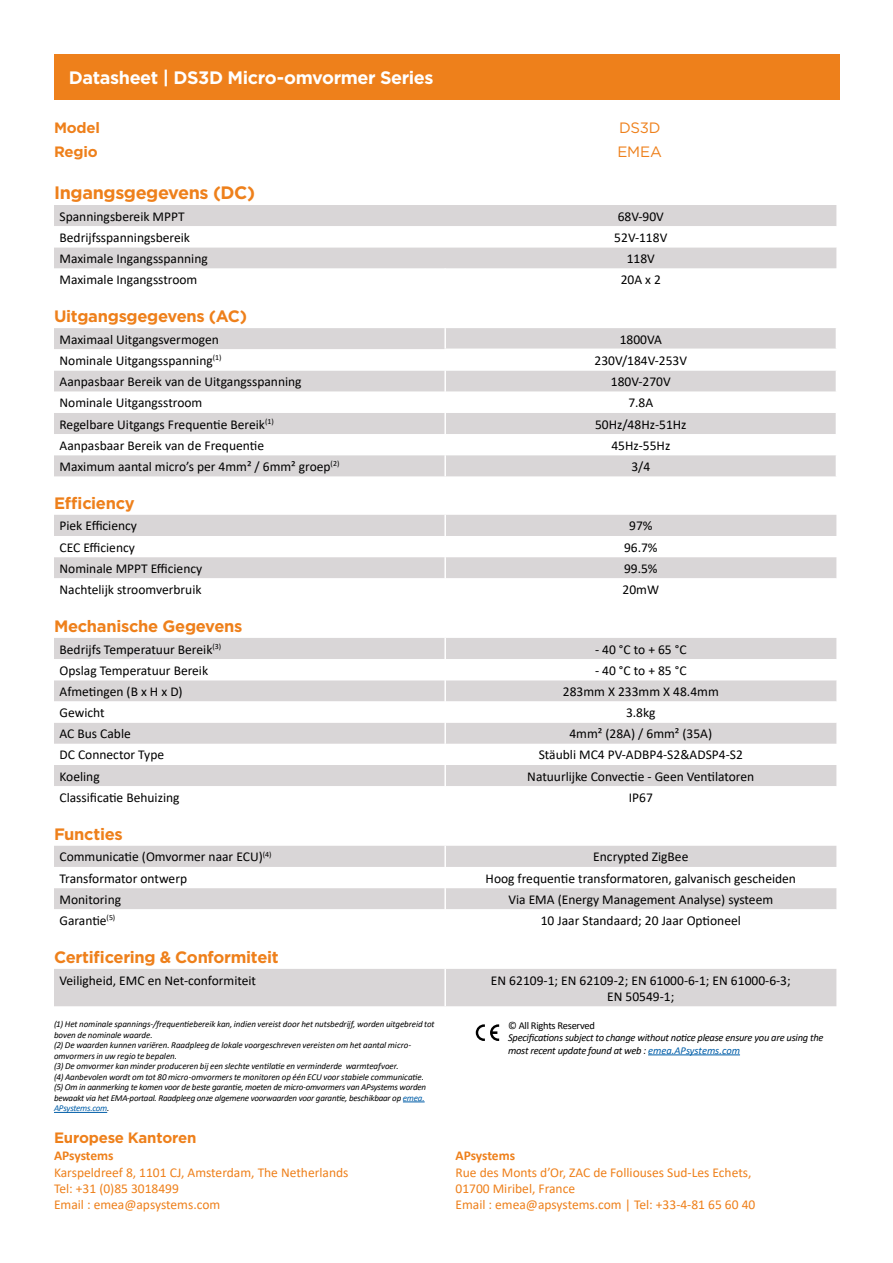
<style>
.page{position:relative;width:893px;height:1263px;background:#fff}
.page>*{position:absolute;margin:0;border:0;box-sizing:border-box;transform-origin:0 0}
.t1{font:700 18px "Gotham";letter-spacing:-.025em;color:#fff}
.t2{font:700 18px "Gotham";letter-spacing:-.02em;color:#ee801b}
.t3{font:700 16.5px "Gotham";letter-spacing:-.02em;color:#ee801b}
.t4{font:700 15px "Gotham";letter-spacing:-.015em;color:#ee801b}
.t5{font:15px "Gotham";letter-spacing:-.01em;color:#ee801b}
.t6{font:13.5px/16.2px "Calibri";color:#000;text-align:center}
.t7{font:13.5px/16.2px "Calibri";color:#ee801b}
.t8{font:700 13.5px "Calibri";letter-spacing:-.01em;color:#ee801b}
.t9{font:italic 10.5px/12.6px "Calibri";letter-spacing:-.025em;color:#000}
.t10{font:10.5px "Calibri";letter-spacing:-.025em;color:#000}
.t11{font:italic 9px/10.5px "Calibri";letter-spacing:-.01em;color:#000}
.s1{color:#005ea8}
</style>
<div class="page">
<div style="left:54px;top:54px;width:785px;height:46px;background:#ee801b"></div>
<div style="left:54px;top:205px;width:782px;height:21px;background:#d9d6d7"></div>
<svg style="left:54px;top:247px;width:782px;height:22px;background:#dbd8d9"></svg>
<div style="left:54px;top:328px;width:782px;height:148px;background:#d9d6d7"></div>
<svg style="left:54px;top:349px;width:782px;height:106px"></svg>
<hr style="left:444px;top:349px;width:393px;height:1px;background:#fff">
<hr style="left:444px;top:328px;width:2px;height:21px;background:#fff">
<hr style="left:444px;top:370px;width:2px;height:22px;background:#fff">
<hr style="left:444px;top:392px;width:2px;height:21px;background:#fff">
<hr style="left:444px;top:413px;width:2px;height:21px;background:#fff">
<hr style="left:444px;top:455px;width:2px;height:21px;background:#fff">
<div style="left:54px;top:638px;width:782px;height:21px;background:#d9d6d7"></div>
<svg style="left:54px;top:680px;width:782px;height:106px;fill:#d9d6d7"></svg>
<hr style="left:444px;top:638px;width:2px;height:21px;background:#fff">
<hr style="left:444px;top:680px;width:2px;height:21px;background:#fff">
<hr style="left:444px;top:701px;width:2px;height:22px;background:#fff">
<hr style="left:444px;top:723px;width:2px;height:21px;background:#fff">
<hr style="left:444px;top:744px;width:2px;height:21px;background:#fff">
<hr style="left:444px;top:765px;width:2px;height:21px;background:#fff">
<div style="left:54px;top:515px;width:782px;height:21px;background:#d9d6d7"></div>
<div style="left:54px;top:557px;width:782px;height:21px;background:#d9d6d7"></div>
<hr style="left:444px;top:515px;width:2px;height:21px;background:#fff">
<hr style="left:444px;top:557px;width:2px;height:21px;background:#fff">
<div style="left:54px;top:846px;width:782px;height:21px;background:#d9d6d7"></div>
<div style="left:54px;top:888px;width:782px;height:21px;background:#d9d6d7"></div>
<hr style="left:444px;top:846px;width:2px;height:21px;background:#fff">
<hr style="left:444px;top:888px;width:2px;height:21px;background:#fff">
<div style="left:54px;top:969px;width:782px;height:37px;background:#d9d6d7"></div>
<hr style="left:444px;top:969px;width:2px;height:37px;background:#fff">
<svg style="left:403px;top:1101px;width:22px;height:1px"></svg>
<hr style="left:54px;top:1112px;width:53px;height:1px;background:#005ea8">
<svg style="left:476px;top:1024px;width:23px;height:17px"></svg>
<hr style="left:648px;top:1054px;width:92px;height:1px;background:#005ea8">
<h1 class="t1" style="left:69px;top:66px;width:366px">Datasheet | DS3D Micro-omvormer Series</h1>
<p class="t4" style="left:54px;top:118px;width:48px">Model</p>
<p class="t5" style="left:619px;top:118px;width:43px">DS3D</p>
<p class="t4" style="left:54px;top:142px;width:45px">Regio</p>
<p class="t5" style="left:617px;top:142px;width:46px">EMEA</p>
<h1 class="t2" style="left:54px;top:181px;width:203px">Ingangsgegevens (DC)</h1>
<p class="t6" style="left:60px;top:208px;width:127px">Spanningsbereik MPPT</p>
<p class="t6" style="left:618px;top:208px;width:48px">68V-90V</p>
<p class="t6" style="left:60px;top:229px;width:132px">Bedrijfsspanningsbereik</p>
<p class="t6" style="left:614px;top:229px;width:54px">52V-118V</p>
<p class="t6" style="left:60px;top:250px;width:150px">Maximale Ingangsspanning</p>
<p class="t6" style="left:627px;top:250px;width:30px">118V</p>
<p class="t6" style="left:60px;top:271px;width:139px">Maximale Ingangsstroom</p>
<p class="t6" style="left:621px;top:271px;width:42px">20A x 2</p>
<p class="t3" style="left:54px;top:305px;width:195px">Uitgangsgegevens (AC)</p>
<p class="t6" style="left:60px;top:331px;width:161px">Maximaal Uitgangsvermogen</p>
<p class="t6" style="left:620px;top:331px;width:44px">1800VA</p>
<p class="t6" style="left:60px;top:352px;width:164px">Nominale Uitgangsspanning<sup>(1)</sup></p>
<p class="t6" style="left:595px;top:352px;width:94px">230V/184V-253V</p>
<p class="t6" style="left:60px;top:373px;width:244px">Aanpasbaar Bereik van de Uitgangsspanning</p>
<p class="t6" style="left:611px;top:373px;width:61px">180V-270V</p>
<p class="t6" style="left:60px;top:394px;width:144px">Nominale Uitgangsstroom</p>
<p class="t6" style="left:628px;top:394px;width:26px">7.8A</p>
<p class="t6" style="left:60px;top:416px;width:216px">Regelbare Uitgangs Frequentie Bereik<sup>(1)</sup></p>
<p class="t6" style="left:595px;top:416px;width:93px">50Hz/48Hz-51Hz</p>
<p class="t6" style="left:60px;top:437px;width:206px">Aanpasbaar Bereik van de Frequentie</p>
<p class="t6" style="left:611px;top:437px;width:60px">45Hz-55Hz</p>
<p class="t6" style="left:60px;top:458px;width:281px">Maximum aantal micro’s per 4mm² / 6mm² groep<sup>(2)</sup></p>
<p class="t6" style="left:631px;top:458px;width:20px">3/4</p>
<p class="t3" style="left:54px;top:492px;width:82px">Efficiency</p>
<p class="t6" style="left:60px;top:517px;width:79px">Piek Efficiency</p>
<p class="t6" style="left:629px;top:517px;width:25px">97%</p>
<p class="t6" style="left:60px;top:539px;width:77px">CEC Efficiency</p>
<p class="t6" style="left:624px;top:539px;width:35px">96.7%</p>
<p class="t6" style="left:60px;top:560px;width:144px">Nominale MPPT Efficiency</p>
<p class="t6" style="left:624px;top:560px;width:35px">99.5%</p>
<p class="t6" style="left:60px;top:581px;width:144px">Nachtelijk stroomverbruik</p>
<p class="t6" style="left:623px;top:581px;width:38px">20mW</p>
<p class="t3" style="left:54px;top:615px;width:190px">Mechanische Gegevens</p>
<p class="t6" style="left:60px;top:641px;width:163px">Bedrijfs Temperatuur Bereik<sup>(3)</sup></p>
<p class="t6" style="left:595px;top:641px;width:93px">- 40 °C to + 65 °C</p>
<p class="t6" style="left:60px;top:662px;width:150px">Opslag Temperatuur Bereik</p>
<p class="t6" style="left:595px;top:662px;width:93px">- 40 °C to + 85 °C</p>
<p class="t6" style="left:60px;top:683px;width:125px">Afmetingen (B x H x D)</p>
<p class="t6" style="left:563px;top:683px;width:157px">283mm X 233mm X 48.4mm</p>
<p class="t6" style="left:60px;top:704px;width:47px">Gewicht</p>
<p class="t6" style="left:626px;top:704px;width:31px">3.8kg</p>
<p class="t6" style="left:60px;top:725px;width:73px">AC Bus Cable</p>
<p class="t6" style="left:569px;top:725px;width:144px">4mm² (28A) / 6mm² (35A)</p>
<p class="t6" style="left:60px;top:746px;width:106px">DC Connector Type</p>
<p class="t6" style="left:539px;top:746px;width:206px">Stäubli MC4 PV-ADBP4-S2&amp;ADSP4-S2</p>
<p class="t6" style="left:60px;top:768px;width:42px">Koeling</p>
<p class="t6" style="left:527px;top:768px;width:228px">Natuurlijke Convectie - Geen Ventilatoren</p>
<p class="t6" style="left:60px;top:789px;width:122px">Classificatie Behuizing</p>
<p class="t6" style="left:629px;top:789px;width:26px">IP67</p>
<p class="t3" style="left:54px;top:823px;width:70px">Functies</p>
<p class="t6" style="left:60px;top:848px;width:213px">Communicatie (Omvormer naar ECU)<sup>(4)</sup></p>
<p class="t6" style="left:593px;top:848px;width:97px">Encrypted ZigBee</p>
<p class="t6" style="left:60px;top:870px;width:129px">Transformator ontwerp</p>
<p class="t6" style="left:486px;top:870px;width:312px">Hoog frequentie transformatoren, galvanisch gescheiden</p>
<p class="t6" style="left:60px;top:891px;width:63px">Monitoring</p>
<p class="t6" style="left:508px;top:891px;width:266px">Via EMA (Energy Management Analyse) systeem</p>
<p class="t6" style="left:60px;top:912px;width:57px">Garantie<sup>(5)</sup></p>
<p class="t6" style="left:541px;top:912px;width:202px">10 Jaar Standaard; 20 Jaar Optioneel</p>
<p class="t3" style="left:54px;top:946px;width:226px">Certificering &amp; Conformiteit</p>
<p class="t6" style="left:60px;top:972px;width:198px">Veiligheid, EMC en Net-conformiteit</p>
<p class="t6" style="left:491px;top:972px;width:301px">EN 62109-1; EN 62109-2; EN 61000-6-1; EN 61000-6-3;<br>EN 50549-1;</p>
<p class="t11" style="left:54px;top:1019px;width:382px">(1) Het nominale spannings-/frequentiebereik kan, indien vereist door het nutsbedrijf, worden uitgebreid tot boven de nominale waarde.<br>(2) De waarden kunnen variëren. Raadpleeg de lokale voorgeschreven vereisten om het aantal micro&shy;omvormers in uw regio te bepalen.<br>(3) De omvormer kan minder produceren bij een slechte ventilatie en verminderde warmteafvoer.<br>(4) Aanbevolen wordt om tot 80 micro-omvormers te monitoren op één ECU voor stabiele communicatie. (5) Om in aanmerking te komen voor de beste garantie, moeten de micro-omvormers van APsystems worden bewaakt via het EMA-portaal. Raadpleeg onze algemene voorwaarden voor garantie, beschikbaar op <span class="s1">emea.<br>APsystems.com</span>.</p>
<p class="t10" style="left:508px;top:1018px;width:88px">© All Rights Reserved</p>
<p class="t9" style="left:508px;top:1031px;width:317px">Specifications subject to change without notice please ensure you are using the most recent update found at web : <span class="s1">emea.APsystems.com</span></p>
<p class="t4" style="left:54px;top:1128px;width:144px">Europese Kantoren</p>
<p class="t8" style="left:54px;top:1146px;width:61px">APsystems</p>
<p class="t7" style="left:54px;top:1164px;width:296px">Karspeldreef 8, 1101 CJ, Amsterdam, The Netherlands<br>Tel: +31 (0)85 3018499<br>Email : emea@apsystems.com</p>
<p class="t8" style="left:455px;top:1146px;width:61px">APsystems</p>
<p class="t7" style="left:455px;top:1164px;width:301px">Rue des Monts d’Or, ZAC de Folliouses Sud-Les Echets,<br>01700 Miribel, France<br>Email : emea@apsystems.com | Tel: +33-4-81 65 60 40</p>
</div>
